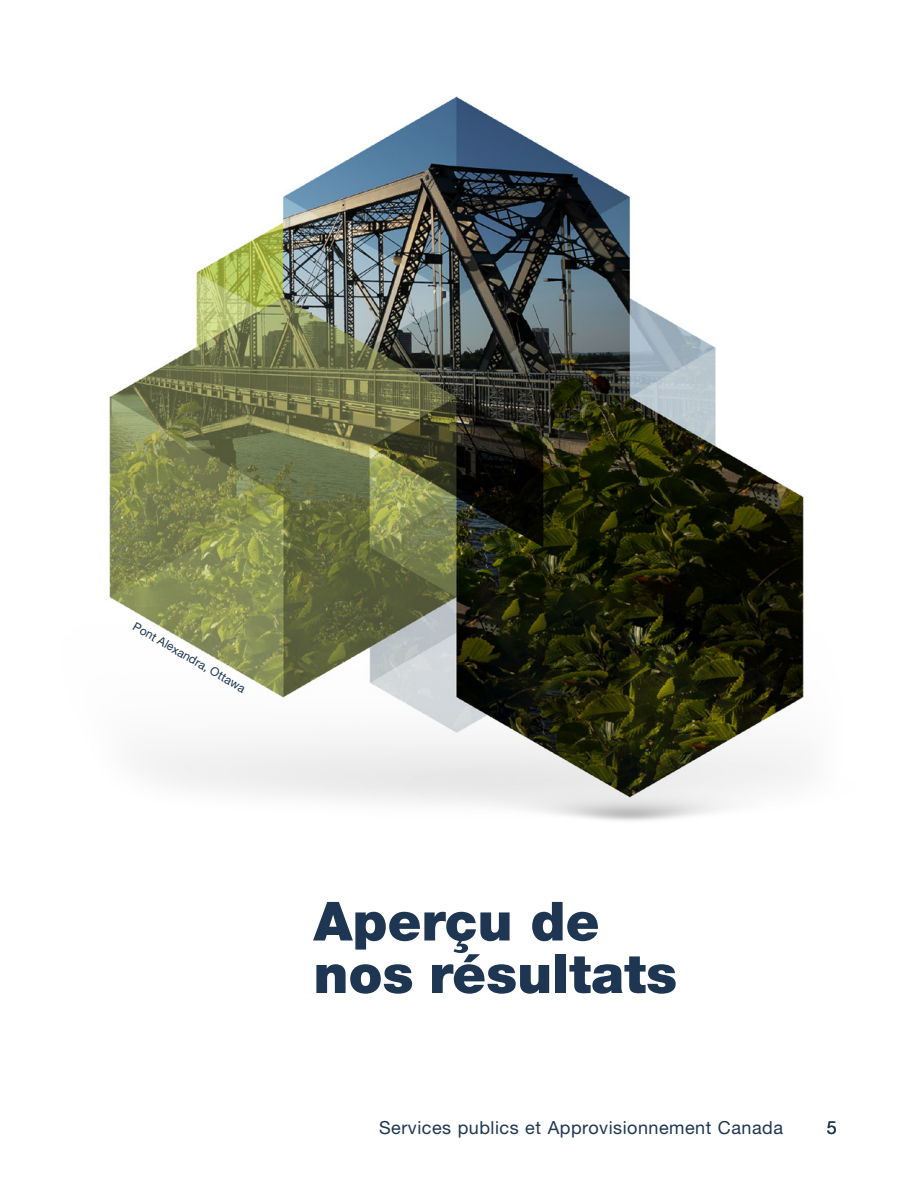
<style>
.page{position:relative;width:918px;height:1188px;background:#fff}
.page>*{position:absolute;margin:0;border:0;box-sizing:border-box;transform-origin:0 0}
.Title_1{font:900 54px/52.5px "Helvetica Neue LT Std";color:#1e3652}
.t1{font:18px "Helvetica Neue LT Std";letter-spacing:.03em;color:#1e3652}
.Cover_caption{font:12px "Helvetica Neue LT Std";color:#1e3652}
</style>
<div class="page">
<img style="left:109px;top:96px;width:696px;height:725px">
<p class="Cover_caption" style="left:138px;top:619px;width:129px;rotate:30deg">Pont Alexandra, Ottawa</p>
<p class="Title_1" style="left:314px;top:895px;width:365px">Aperçu de nos résultats</p>
<p class="t1" style="left:379px;top:1117px;width:406px">Services publics et Approvisionnement Canada</p>
<p class="t1" style="left:827px;top:1116px;width:12px">5</p>
</div>
